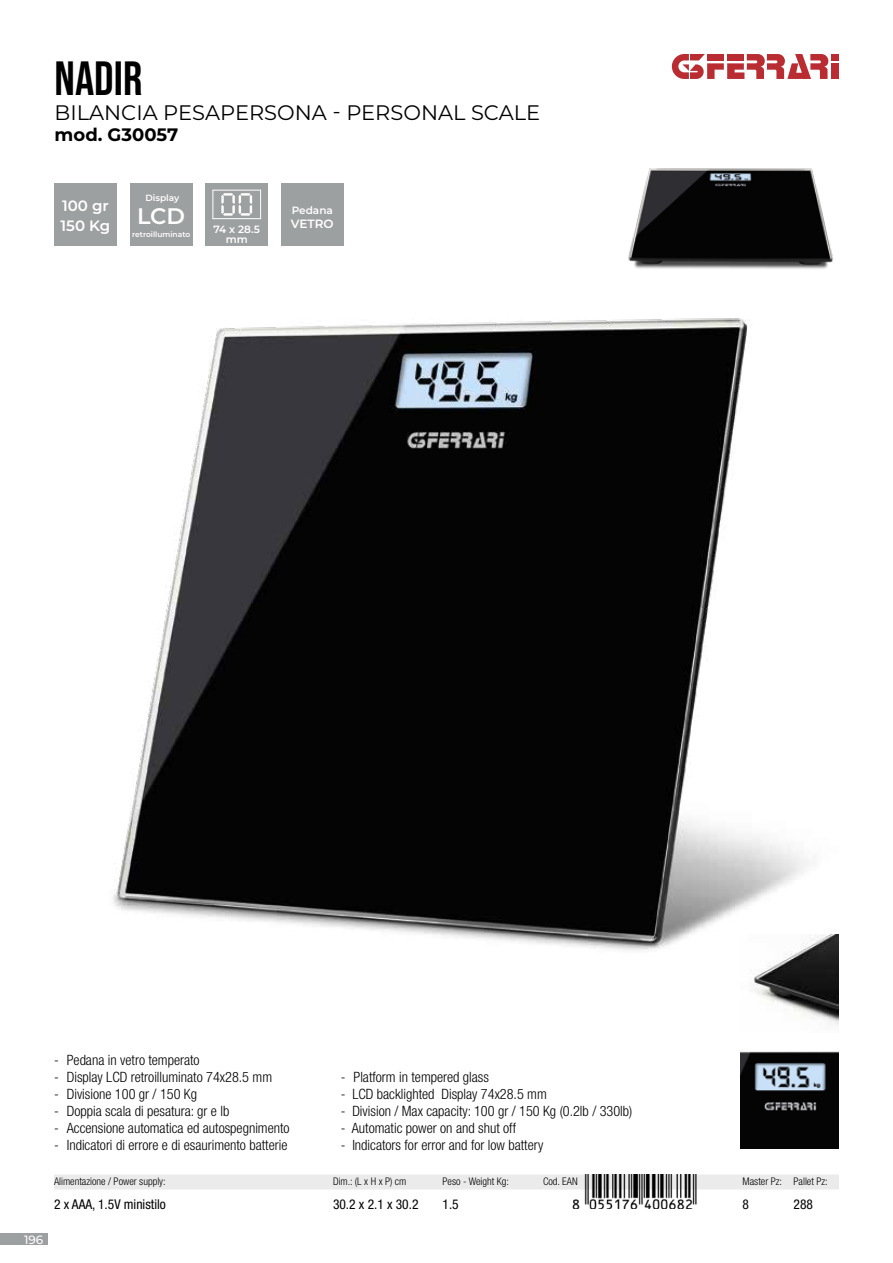
<style>
.page{position:relative;width:893px;height:1263px;background:#fff}
.page>*{position:absolute;margin:0;border:0;box-sizing:border-box;transform-origin:0 0}
.t1{font:48px "Bebas Neue";color:#000}
.t2{font:600 22.5px "Montserrat";color:#fff}
.t3{font:21px "Montserrat";color:#000}
.t4{font:700 18px "Montserrat";color:#000}
.t5{font:600 15px/19.8px "Montserrat";color:#fff}
.t6{font:300 condensed 14.25px "Helvetica Neue LT Std";color:#000}
.t7{font:condensed 13.5px "Helvetica Neue LT Std";color:#000}
.t8{font:600 12px "Montserrat";color:#fff}
.t9{font:500 12px "Montserrat";color:#fff}
.t10{font:300 condensed 10.5px "Helvetica Neue LT Std";color:#000}
.t11{font:600 10.5px/10.5px "Montserrat";color:#fff;text-align:center}
.t12{font:600 9px "Montserrat";color:#fff}
.t13{font:600 7.5px "Montserrat";color:#fff}
</style>
<div class="page">
<div style="left:0;top:1233px;width:48px;height:12px;background:#9da0a1"></div>
<div style="left:831px;top:63px;width:8px;height:16px;background:#b92c32"></div>
<div style="left:831px;top:54px;width:8px;height:6px;background:#b92c32"></div>
<svg style="left:672px;top:54px;width:156px;height:25px"></svg>
<div style="left:54px;top:1174px;width:785px;height:15px;background:#ebebeb"></div>
<div style="left:54px;top:183px;width:63px;height:63px;background:#9da0a1"></div>
<div style="left:205px;top:183px;width:63px;height:63px;background:#9da0a1"></div>
<div style="left:281px;top:183px;width:63px;height:63px;background:#9da0a1"></div>
<img style="left:741px;top:1051px;width:98px;height:98px">
<img style="left:644px;top:168px;width:173px;height:21px">
<img style="left:113px;top:189px;width:726px;height:836px">
<img style="left:572px;top:1174px;width:125px;height:35px">
<div style="left:130px;top:183px;width:62px;height:63px;background:#9da0a1"></div>
<h1 class="t1" style="left:55px;top:51px;width:89px">NADIR</h1>
<h3 class="t3" style="left:55px;top:98px;width:487px">BILANCIA PESAPERSONA - PERSONAL SCALE</h3>
<p class="t4" style="left:55px;top:122px;width:125px">mod. G30057</p>
<p class="t5" style="left:61px;top:195px;width:51px">100 gr<br>150 Kg</p>
<p class="t12" style="left:145px;top:191px;width:36px">Display</p>
<h2 class="t2" style="left:137px;top:200px;width:50px">LCD</h2>
<p class="t13" style="left:132px;top:229px;width:60px">retroilluminato</p>
<p class="t11" style="left:214px;top:223px;width:48px">74 x 28.5 mm</p>
<p class="t11" style="left:292px;top:204px;width:43px">Pedana</p>
<p class="t8" style="left:291px;top:215px;width:44px">VETRO</p>
<p class="t9" style="left:24px;top:1231px;width:21px">196</p>
<p class="t6" style="left:54px;top:1051px;width:147px">- Pedana in vetro temperato</p>
<p class="t6" style="left:54px;top:1069px;width:220px">- Display LCD retroilluminato 74x28.5 mm</p>
<p class="t6" style="left:54px;top:1086px;width:145px">- Divisione 100 gr / 150 Kg</p>
<p class="t6" style="left:54px;top:1103px;width:177px">- Doppia scala di pesatura: gr e lb</p>
<p class="t6" style="left:54px;top:1120px;width:237px">- Accensione automatica ed autospegnimento</p>
<p class="t6" style="left:54px;top:1137px;width:235px">- Indicatori di errore e di esaurimento batterie</p>
<p class="t6" style="left:341px;top:1069px;width:150px">- Platform in tempered glass</p>
<p class="t6" style="left:341px;top:1086px;width:208px">- LCD backlighted Display 74x28.5 mm</p>
<p class="t6" style="left:341px;top:1103px;width:293px">- Division / Max capacity: 100 gr / 150 Kg (0.2lb / 330lb)</p>
<p class="t6" style="left:341px;top:1120px;width:177px">- Automatic power on and shut off</p>
<p class="t6" style="left:341px;top:1137px;width:204px">- Indicators for error and for low battery</p>
<p class="t10" style="left:54px;top:1175px;width:113px">Alimentazione / Power supply:</p>
<p class="t10" style="left:333px;top:1175px;width:75px">Dim.: (L x H x P) cm</p>
<p class="t10" style="left:443px;top:1175px;width:68px">Peso - Weight Kg:</p>
<p class="t10" style="left:543px;top:1175px;width:36px">Cod. EAN</p>
<p class="t10" style="left:743px;top:1175px;width:87px">Master Pz: Pallet Pz:</p>
<p class="t7" style="left:54px;top:1196px;width:113px">2 x AAA, 1.5V ministilo</p>
<p class="t7" style="left:333px;top:1196px;width:87px">30.2 x 2.1 x 30.2</p>
<p class="t7" style="left:443px;top:1196px;width:18px">1.5</p>
<p class="t7" style="left:742px;top:1196px;width:8px">8</p>
<p class="t7" style="left:794px;top:1196px;width:21px">288</p>
</div>
